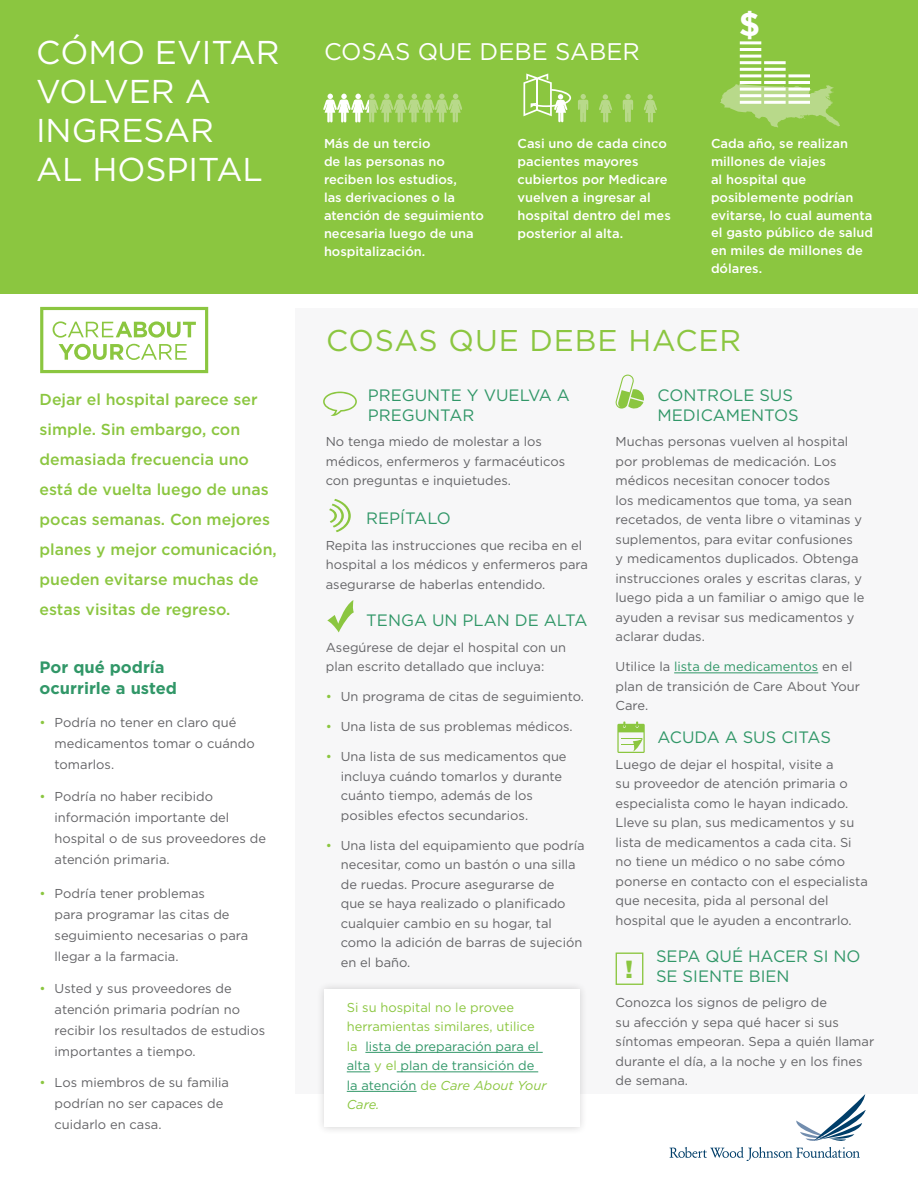
<style>
.page{position:relative;width:918px;height:1188px;background:#fff}
.page>*{position:absolute;margin:0;border:0;box-sizing:border-box;transform-origin:0 0}
.t1{font:700 33.15px "Gotham";color:#fff}
.t2{font:33px/39px "Gotham";color:#fff}
.t3{font:30px "Gotham";letter-spacing:.03em;color:#8bc640}
.t4{font:900 24.75px "Gotham";color:#8bc640}
.t5{font:24px "Gotham";color:#fff}
.t6{font:16.5px/19.5px "Gotham";color:#319768}
.t7{font:700 16.5px/21px "Gotham";color:#319768}
.t8{font:500 15.9px/30px "Gotham";color:#8bc640}
.t9{font:12.9px/19.5px "Gotham";color:#636366}
.t10{font:500 12.9px/18px "Gotham";color:#fff}
.t11{font:12.9px/19.5px "Gotham";color:#8bc640}
.s1{color:#8bc640}
.s2{color:#319768}
.s3{font-style:italic}
</style>
<div class="page">
<div style="left:295px;top:308px;width:623px;height:786px;background:#f7f7f8"></div>
<svg style="left:670px;top:1094px;width:196px;height:67px"></svg>
<div style="left:0;top:0;width:918px;height:293px;background:#8bc640"></div>
<div style="left:316px;top:981px;width:272px;height:155px;background:#231f20;opacity:.2"></div>
<div style="left:324px;top:989px;width:256px;height:138px;background:#fff"></div>
<hr style="left:365px;top:1052px;width:178px;height:1px;background:#319768">
<svg style="left:347px;top:1072px;width:23px;height:1px"></svg>
<hr style="left:397px;top:1072px;width:141px;height:1px;background:#319768">
<hr style="left:347px;top:1091px;width:70px;height:1px;background:#319768">
<hr style="left:674px;top:673px;width:144px;height:1px;background:#319768">
<svg style="left:323px;top:392px;width:34px;height:24px"></svg>
<svg style="left:329px;top:499px;width:22px;height:33px"></svg>
<svg style="left:327px;top:600px;width:27px;height:32px"></svg>
<svg style="left:615px;top:375px;width:29px;height:34px"></svg>
<div style="left:616px;top:953px;width:27px;height:32px;border:1px solid #8bc640"></div>
<svg style="left:617px;top:722px;width:28px;height:31px"></svg>
<svg style="left:323px;top:94px;width:139px;height:28px"></svg>
<svg style="left:623px;top:94px;width:10px;height:28px"></svg>
<svg style="left:644px;top:94px;width:13px;height:28px"></svg>
<svg style="left:578px;top:94px;width:11px;height:28px"></svg>
<svg style="left:599px;top:94px;width:13px;height:28px"></svg>
<svg style="left:523px;top:73px;width:48px;height:49px"></svg>
<svg style="left:720px;top:84px;width:120px;height:43px"></svg>
<hr style="left:740px;top:101px;width:21px;height:3px;background:#fff">
<hr style="left:764px;top:101px;width:22px;height:3px;background:#fff">
<hr style="left:788px;top:101px;width:22px;height:3px;background:#fff">
<hr style="left:740px;top:94px;width:21px;height:3px;background:#fff">
<hr style="left:764px;top:94px;width:22px;height:3px;background:#fff">
<hr style="left:788px;top:94px;width:22px;height:3px;background:#fff">
<hr style="left:740px;top:88px;width:21px;height:3px;background:#fff">
<hr style="left:764px;top:88px;width:22px;height:3px;background:#fff">
<hr style="left:788px;top:88px;width:22px;height:3px;background:#fff">
<hr style="left:740px;top:81px;width:21px;height:3px;background:#fff">
<hr style="left:764px;top:81px;width:22px;height:3px;background:#fff">
<hr style="left:788px;top:81px;width:22px;height:3px;background:#fff">
<hr style="left:740px;top:74px;width:21px;height:3px;background:#fff">
<hr style="left:764px;top:74px;width:22px;height:3px;background:#fff">
<hr style="left:788px;top:74px;width:22px;height:3px;background:#fff">
<hr style="left:740px;top:68px;width:21px;height:3px;background:#fff">
<hr style="left:764px;top:68px;width:22px;height:3px;background:#fff">
<hr style="left:740px;top:61px;width:21px;height:3px;background:#fff">
<hr style="left:764px;top:61px;width:22px;height:3px;background:#fff">
<hr style="left:740px;top:55px;width:21px;height:3px;background:#fff">
<hr style="left:740px;top:48px;width:21px;height:3px;background:#fff">
<hr style="left:740px;top:41px;width:21px;height:3px;background:#fff">
<svg style="left:40px;top:307px;width:168px;height:66px"></svg>
<h1 class="t1" style="left:739px;top:5px;width:23px">$</h1>
<h2 class="t2" style="left:36px;top:32px;width:245px">CÓMO EVITAR<br>VOLVER A<br>INGRESAR<br>AL HOSPITAL</h2>
<h3 class="t5" style="left:324px;top:38px;width:317px">COSAS QUE DEBE SABER</h3>
<p class="t10" style="left:324px;top:134px;width:161px">Más de un tercio<br>de las personas no reciben los estudios,<br>las derivaciones o la atención de seguimiento necesaria luego de una hospitalización.</p>
<p class="t10" style="left:518px;top:134px;width:155px">Casi uno de cada cinco pacientes mayores cubiertos por Medicare vuelven a ingresar al hospital dentro del mes posterior al alta.</p>
<p class="t10" style="left:711px;top:134px;width:164px">Cada año, se realizan millones de viajes<br>al hospital que posiblemente podrían evitarse, lo cual aumenta el gasto público de salud en miles de millones de dólares.</p>
<p class="t8" style="left:40px;top:384px;width:239px">Dejar el hospital parece ser simple. Sin embargo, con demasiada frecuencia uno está de vuelta luego de unas pocas semanas. Con mejores planes y mejor comunicación, pueden evitarse muchas de estas visitas de regreso.</p>
<p class="t7" style="left:40px;top:656px;width:139px">Por qué podría ocurrirle a usted</p>
<p class="t9" style="left:55px;top:712px;width:202px;line-height:21px;text-indent:-15px"><span class="s1">•</span> Podría no tener en claro qué medicamentos tomar o cuándo tomarlos.</p>
<p class="t9" style="left:55px;top:786px;width:213px;line-height:21px;text-indent:-15px"><span class="s1">•</span> Podría no haber recibido información importante del hospital o de sus proveedores de atención primaria.</p>
<p class="t9" style="left:55px;top:883px;width:195px;line-height:21px;text-indent:-15px"><span class="s1">•</span> Podría tener problemas<br>para programar las citas de seguimiento necesarias o para llegar a la farmacia.</p>
<p class="t9" style="left:55px;top:978px;width:212px;line-height:21px;text-indent:-15px"><span class="s1">•</span> Usted y sus proveedores de atención primaria podrían no recibir los resultados de estudios importantes a tiempo.</p>
<p class="t9" style="left:55px;top:1072px;width:176px;line-height:21px;text-indent:-15px"><span class="s1">•</span> Los miembros de su familia podrían no ser capaces de cuidarlo en casa.</p>
<h3 class="t3" style="left:326px;top:323px;width:417px">COSAS QUE DEBE HACER</h3>
<p class="t6" style="left:368px;top:385px;width:203px">PREGUNTE Y VUELVA A<br>PREGUNTAR</p>
<p class="t9" style="left:326px;top:432px;width:241px">No tenga miedo de molestar a los médicos, enfermeros y farmacéuticos con preguntas e inquietudes.</p>
<p class="t6" style="left:366px;top:508px;width:86px">REPÍTALO</p>
<p class="t9" style="left:326px;top:535px;width:264px">Repita las instrucciones que reciba en el hospital a los médicos y enfermeros para asegurarse de haberlas entendido.</p>
<p class="t6" style="left:366px;top:610px;width:223px">TENGA UN PLAN DE ALTA</p>
<p class="t9" style="left:326px;top:637px;width:242px">Asegúrese de dejar el hospital con un plan escrito detallado que incluya:</p>
<p class="t9" style="left:326px;top:687px;width:260px"><span class="s1">•</span> Un programa de citas de seguimiento.</p>
<p class="t9" style="left:326px;top:717px;width:248px"><span class="s1">•</span> Una lista de sus problemas médicos.</p>
<p class="t9" style="left:341px;top:747px;width:227px;text-indent:-15px"><span class="s1">•</span> Una lista de sus medicamentos que incluya cuándo tomarlos y durante cuánto tiempo, además de los posibles efectos secundarios.</p>
<p class="t9" style="left:341px;top:835px;width:245px;text-indent:-15px"><span class="s1">•</span> Una lista del equipamiento que podría necesitar, como un bastón o una silla de ruedas. Procure asegurarse de<br>que se haya realizado o planificado cualquier cambio en su hogar, tal como la adición de barras de sujeción en el baño.</p>
<p class="t11" style="left:347px;top:997px;width:201px">Si su hospital no le provee herramientas similares, utilice la <span class="s2">lista de preparación para el alta</span> y el <span class="s2">plan de transición de la atención</span> de <span class="s3">Care About Your<br>Care.</span></p>
<p class="t6" style="left:658px;top:385px;width:143px">CONTROLE SUS<br>MEDICAMENTOS</p>
<p class="t9" style="left:616px;top:432px;width:250px">Muchas personas vuelven al hospital por problemas de medicación. Los médicos necesitan conocer todos<br>los medicamentos que toma, ya sean recetados, de venta libre o vitaminas y suplementos, para evitar confusiones<br>y medicamentos duplicados. Obtenga instrucciones orales y escritas claras, y luego pida a un familiar o amigo que le ayuden a revisar sus medicamentos y aclarar dudas.</p>
<p class="t9" style="left:616px;top:657px;width:246px">Utilice la <span class="s2">lista de medicamentos</span> en el plan de transición de Care About Your<br>Care.</p>
<p class="t6" style="left:658px;top:727px;width:175px">ACUDA A SUS CITAS</p>
<p class="t9" style="left:616px;top:754px;width:254px">Luego de dejar el hospital, visite a<br>su proveedor de atención primaria o especialista como le hayan indicado.<br>Lleve su plan, sus medicamentos y su lista de medicamentos a cada cita. Si no tiene un médico o no sabe cómo ponerse en contacto con el especialista que necesita, pida al personal del hospital que le ayuden a encontrarlo.</p>
<p class="t6" style="left:656px;top:946px;width:206px">SEPA QUÉ HACER SI NO<br>SE SIENTE BIEN</p>
<p class="t9" style="left:616px;top:993px;width:260px">Conozca los signos de peligro de<br>su afección y sepa qué hacer si sus síntomas empeoran. Sepa a quién llamar durante el día, a la noche y en los fines de semana.</p>
<h3 class="t4" style="left:625px;top:955px;width:10px">!</h3>
</div>
